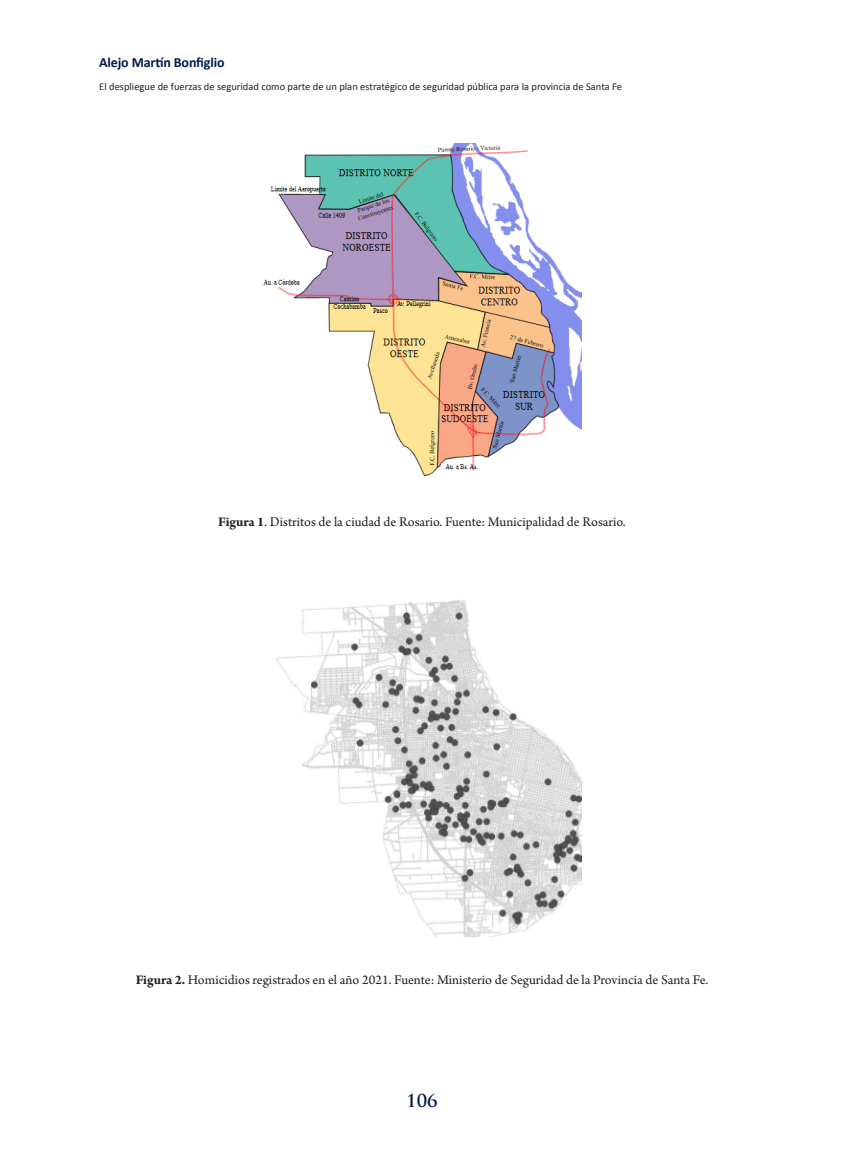
<style>
.page{position:relative;width:844px;height:1166px;background:#fff}
.page>*{position:absolute;margin:0;border:0;box-sizing:border-box;transform-origin:0 0}
.t1{font:700 17.5px "Trajan Pro";color:#001b4b}
.Epígrafe{font:14px "Arno Pro";color:#231f20}
.t2{font:700 14px "Calibri";letter-spacing:-.01em;color:#001b4b}
.t3{font:10.5px "Calibri";color:#231f20}
.s1{font-weight:700}
</style>
<div class="page">
<img style="left:263px;top:144px;width:318px;height:332px">
<img style="left:275px;top:600px;width:306px;height:337px">
<p class="t2" style="left:99px;top:53px;width:127px">Alejo Martín Bonfiglio</p>
<p class="t3" style="left:99px;top:79px;width:524px">El despliegue de fuerzas de seguridad como parte de un plan estratégico de seguridad pública para la provincia de Santa Fe</p>
<p class="Epígrafe" style="left:218px;top:514px;width:409px"><span class="s1">Figura 1</span>. Distritos de la ciudad de Rosario. Fuente: Municipalidad de Rosario.</p>
<p class="Epígrafe" style="left:136px;top:972px;width:573px"><span class="s1">Figura 2.</span> Homicidios registrados en el año 2021. Fuente: Ministerio de Seguridad de la Provincia de Santa Fe.</p>
<p class="t1" style="left:406px;top:1090px;width:33px">106</p>
</div>
